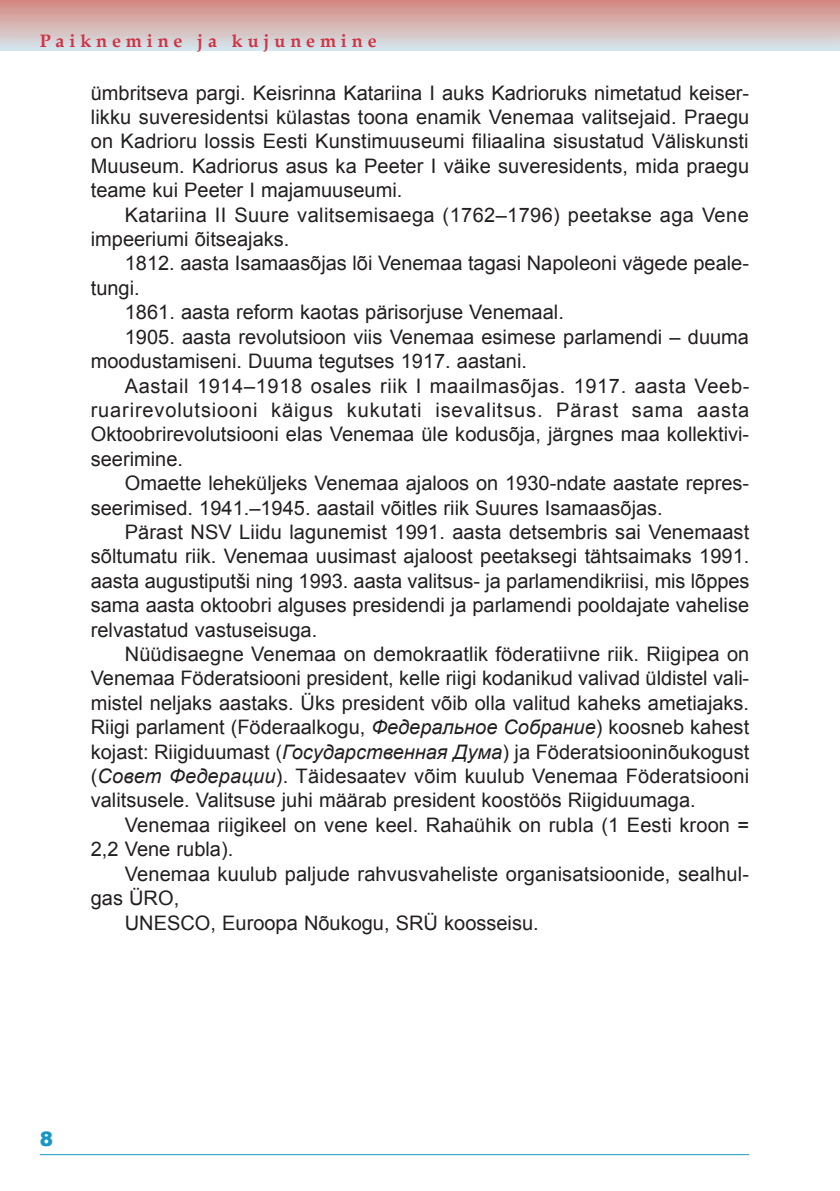
<style>
.page{position:relative;width:840px;height:1191px;background:#fff}
.page>*{position:absolute;margin:0;border:0;box-sizing:border-box;transform-origin:0 0}
.t1{font:20px/24.4px "Arial";color:#231f20;text-align:justify}
.t2{font:20px/24.4px "Arial";letter-spacing:.02em;color:#231f20}
.t3{font:20px "Arial";letter-spacing:.04em;color:#231f20}
.t4{font:20px "Arial";letter-spacing:.03em;color:#231f20}
.t5{font:900 20px "Arial";color:#1a96c5}
.t6{font:700 18px "Book Antiqua";letter-spacing:.27em;color:#cf3444}
.s1{font-style:italic}
</style>
<div class="page">
<hr style="left:40px;top:1154px;width:708px;height:1px;background:#1a96c5">
<p class="t6" style="left:40px;top:29px;width:338px">Paiknemine ja kujunemine</p>
<p class="t1" style="left:91px;top:81px;width:659px">ümbritseva pargi. Keisrinna Katariina I auks Kadrioruks nimetatud keiser&shy;likku suveresidentsi külastas toona enamik Venemaa valitsejaid. Praegu on Kadrioru lossis Eesti Kunstimuuseumi filiaalina sisustatud Väliskunsti Muuseum. Kadriorus asus ka Peeter I väike suveresidents, mida praegu teame kui Peeter I majamuuseumi.</p>
<p class="t2" style="left:91px;top:203px;width:659px;text-indent:34px">Katariina II Suure valitsemisaega (1762–1796) peetakse aga Vene impeeriumi õitseajaks.</p>
<p class="t1" style="left:125px;top:251px;width:625px">1812. aasta Isamaasõjas lõi Venemaa tagasi Napoleoni vägede peale-</p>
<p class="t1" style="left:91px;top:276px;width:50px">tungi.</p>
<p class="t1" style="left:125px;top:300px;width:440px">1861. aasta reform kaotas pärisorjuse Venemaal.</p>
<p class="t1" style="left:125px;top:325px;width:625px">1905. aasta revolutsioon viis Venemaa esimese parlamendi – duuma</p>
<p class="t1" style="left:91px;top:349px;width:437px">moodustamiseni. Duuma tegutses 1917. aastani.</p>
<p class="t4" style="left:125px;top:372px;width:625px">Aastail 1914–1918 osales riik I maailmasõjas. 1917. aasta Veeb-</p>
<p class="t3" style="left:91px;top:397px;width:659px">ruarirevolutsiooni käigus kukutati isevalitsus. Pärast sama aasta</p>
<p class="t1" style="left:91px;top:422px;width:659px">Oktoobrirevolutsiooni elas Venemaa üle kodusõja, järgnes maa kollektivi-</p>
<p class="t1" style="left:91px;top:447px;width:94px">seerimine.</p>
<p class="t1" style="left:125px;top:471px;width:625px">Omaette leheküljeks Venemaa ajaloos on 1930-ndate aastate repres-</p>
<p class="t1" style="left:91px;top:495px;width:573px">seerimised. 1941.–1945. aastail võitles riik Suures Isamaasõjas.</p>
<p class="t1" style="left:125px;top:520px;width:625px">Pärast NSV Liidu lagunemist 1991. aasta detsembris sai Venemaast</p>
<p class="t1" style="left:91px;top:544px;width:659px">sõltumatu riik. Venemaa uusimast ajaloost peetaksegi tähtsaimaks 1991.</p>
<p class="t1" style="left:91px;top:569px;width:659px">aasta augustiputši ning 1993. aasta valitsus- ja parlamendikriisi, mis lõppes</p>
<p class="t1" style="left:91px;top:593px;width:659px">sama aasta oktoobri alguses presidendi ja parlamendi pooldajate vahelise</p>
<p class="t1" style="left:91px;top:617px;width:228px">relvastatud vastuseisuga.</p>
<p class="t1" style="left:125px;top:642px;width:625px">Nüüdisaegne Venemaa on demokraatlik föderatiivne riik. Riigipea on</p>
<p class="t1" style="left:91px;top:666px;width:659px">Venemaa Föderatsiooni president, kelle riigi kodanikud valivad üldistel vali-</p>
<p class="t1" style="left:91px;top:691px;width:659px">mistel neljaks aastaks. Üks president võib olla valitud kaheks ametiajaks.</p>
<p class="t1" style="left:91px;top:715px;width:659px">Riigi parlament (Föderaalkogu, <span class="s1">Федеральное Собрание</span>) koosneb kahest</p>
<p class="t1" style="left:91px;top:739px;width:659px">kojast: Riigiduumast (<span class="s1">Государственная Дума</span>) ja Föderatsiooninõukogust</p>
<p class="t1" style="left:91px;top:764px;width:659px">(<span class="s1">Совет Федерации</span>). Täidesaatev võim kuulub Venemaa Föderatsiooni</p>
<p class="t1" style="left:91px;top:788px;width:606px">valitsusele. Valitsuse juhi määrab president koostöös Riigiduumaga.</p>
<p class="t1" style="left:125px;top:813px;width:625px">Venemaa riigikeel on vene keel. Rahaühik on rubla (1 Eesti kroon =</p>
<p class="t1" style="left:91px;top:837px;width:144px">2,2 Vene rubla).</p>
<p class="t1" style="left:125px;top:861px;width:625px">Venemaa kuulub paljude rahvusvaheliste organisatsioonide, sealhul-</p>
<p class="t1" style="left:91px;top:886px;width:90px">gas ÜRO,</p>
<p class="t1" style="left:125px;top:910px;width:415px">UNESCO, Euroopa Nõukogu, SRÜ koosseisu.</p>
<p class="t5" style="left:40px;top:1124px;width:15px">8</p>
</div>
